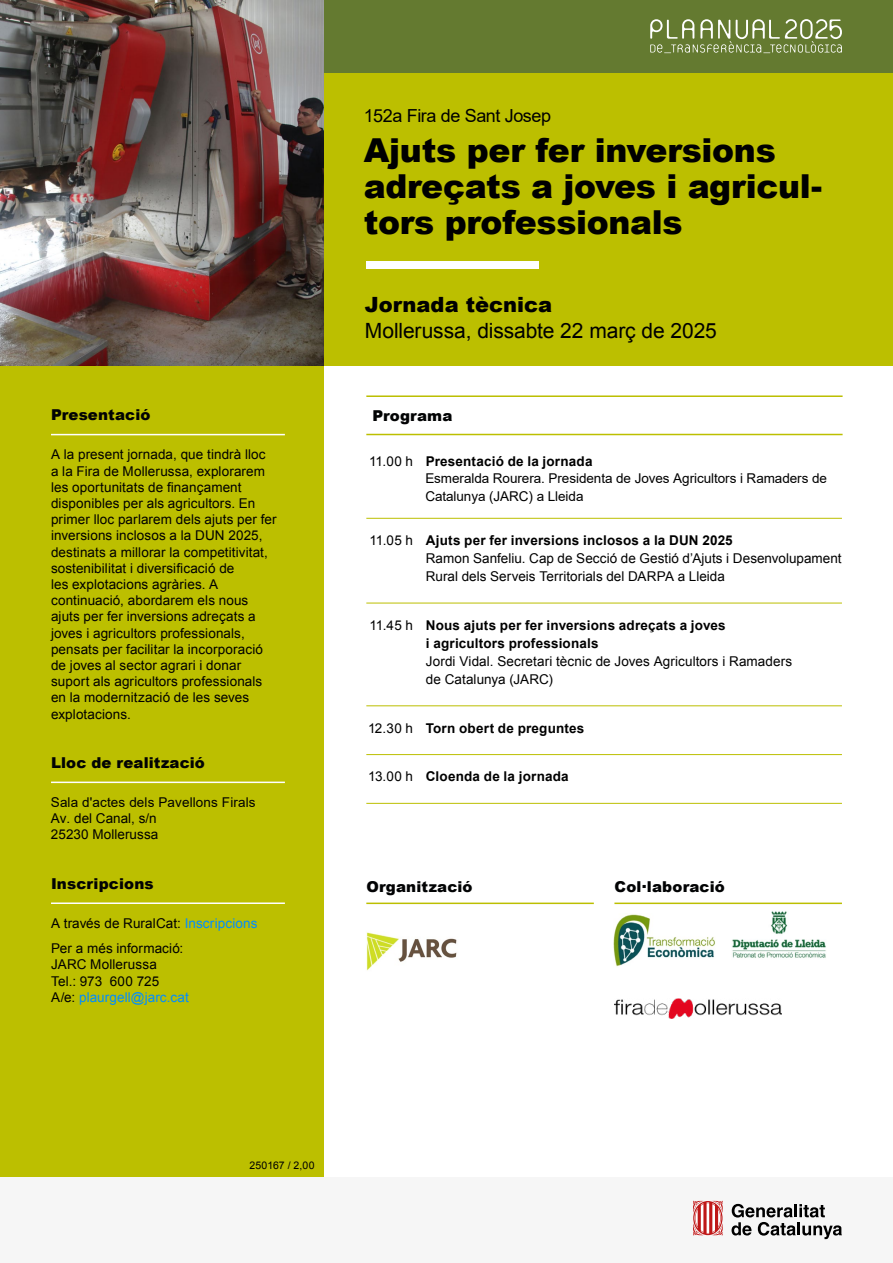
<style>
.page{position:relative;width:893px;height:1263px;background:#fff}
.page>*{position:absolute;margin:0;border:0;box-sizing:border-box;transform-origin:0 0}
.t1{font:900 33px/36px "Arial";letter-spacing:-.01em;color:#000}
.t2{font:21px "Arial";letter-spacing:-.005em;color:#000}
.t3{font:900 21px "Arial";letter-spacing:.005em;color:#000}
.t4{font:18px "Arial";letter-spacing:-.025em;color:#000}
.t5{font:900 15px "Arial";letter-spacing:.01em;color:#020304}
.t6{font:13.5px/16.2px "Arial";letter-spacing:.005em;color:#000}
.t7{font:700 13.5px/18px "Arial";letter-spacing:.015em;color:#000}
.t8{font:10.5px "Arial";letter-spacing:.01em;color:#000}
.s1{color:#008dff}
.s2{font-weight:400}
</style>
<div class="page">
<div style="left:323px;top:0;width:570px;height:366px;background:#bcbf00"></div>
<div style="left:323px;top:0;width:570px;height:72px;background:#647a30"></div>
<svg style="left:650px;top:19px;width:192px;height:34px"></svg>
<div style="left:0;top:366px;width:323px;height:811px;background:#bcbf00"></div>
<div style="left:0;top:1177px;width:892px;height:86px;background:#f6f6f6"></div>
<svg style="left:693px;top:1200px;width:30px;height:35px"></svg>
<svg style="left:731px;top:1204px;width:111px;height:35px"></svg>
<div style="left:366px;top:261px;width:173px;height:7px;background:#fff"></div>
<img style="left:0;top:0;width:323px;height:366px">
<hr style="left:366px;top:395px;width:477px;height:2px;background:#bcbf00">
<hr style="left:366px;top:434px;width:477px;height:1px;background:#bcbf00">
<hr style="left:366px;top:518px;width:476px;height:1px;background:#bcbf00">
<hr style="left:366px;top:603px;width:476px;height:1px;background:#bcbf00">
<hr style="left:366px;top:705px;width:476px;height:1px;background:#bcbf00">
<hr style="left:366px;top:754px;width:476px;height:1px;background:#bcbf00">
<hr style="left:366px;top:803px;width:476px;height:1px;background:#bcbf00">
<hr style="left:614px;top:902px;width:228px;height:2px;background:#bcbf00">
<hr style="left:366px;top:902px;width:228px;height:2px;background:#bcbf00">
<hr style="left:51px;top:434px;width:234px;height:1px;background:#fff">
<hr style="left:51px;top:781px;width:234px;height:2px;background:#fff">
<hr style="left:51px;top:902px;width:234px;height:2px;background:#fff">
<img style="left:732px;top:911px;width:94px;height:47px">
<img style="left:613px;top:914px;width:102px;height:53px">
<img style="left:366px;top:932px;width:91px;height:39px">
<img style="left:614px;top:998px;width:167px;height:20px">
<p class="t5" style="left:51px;top:404px;width:101px">Presentació</p>
<p class="t6" style="left:51px;top:447px;width:227px">A la present jornada, que tindrà lloc<br>a la Fira de Mollerussa, explorarem les oportunitats de finançament disponibles per als agricultors. En primer lloc parlarem dels ajuts per fer inversions inclosos a la DUN 2025, destinats a millorar la competitivitat, sostenibilitat i diversificació de<br>les explotacions agràries. A continuació, abordarem els nous ajuts per fer inversions adreçats a joves i agricultors professionals, pensats per facilitar la incorporació de joves al sector agrari i donar suport als agricultors professionals en la modernització de les seves explotacions.</p>
<p class="t5" style="left:51px;top:752px;width:155px">Lloc de realització</p>
<p class="t6" style="left:51px;top:794px;width:206px">Sala d'actes dels Pavellons Firals<br>Av. del Canal, s/n<br>25230 Mollerussa</p>
<p class="t5" style="left:51px;top:873px;width:104px">Inscripcions</p>
<p class="t6" style="left:51px;top:911px;width:208px;line-height:25.2px">A través de RuralCat: <span class="s1">Inscripcions<br></span>Per a més informació:</p>
<p class="t6" style="left:51px;top:957px;width:139px">JARC Mollerussa<br>Tel.: 973 600 725<br>A/e: <span class="s1">plaurgell@jarc.cat</span></p>
<h1 class="t4" style="left:364px;top:103px;width:189px">152a Fira de Sant Josep</h1>
<h1 class="t1" style="left:364px;top:131px;width:460px">Ajuts per fer inversions adreçats a joves i agricul&shy;tors professionals</h1>
<h2 class="t3" style="left:365px;top:289px;width:189px">Jornada tècnica</h2>
<h3 class="t2" style="left:365px;top:316px;width:353px">Mollerussa, dissabte 22 març de 2025</h3>
<h4 class="t5" style="left:372px;top:404px;width:82px">Programa</h4>
<p class="t7" style="left:369px;top:453px;width:225px"><span class="s2">11.00 h</span> Presentació de la jornada</p>
<p class="t6" style="left:425px;top:469px;width:403px;line-height:18px">Esmeralda Rourera. Presidenta de Joves Agricultors i Ramaders de<br>Catalunya (JARC) a Lleida</p>
<p class="t7" style="left:369px;top:532px;width:365px"><span class="s2">11.05 h</span> Ajuts per fer inversions inclosos a la DUN 2025</p>
<p class="t6" style="left:426px;top:549px;width:417px;line-height:18px">Ramon Sanfeliu. Cap de Secció de Gestió d’Ajuts i Desenvolupament<br>Rural dels Serveis Territorials del DARPA a Lleida</p>
<p class="t7" style="left:426px;top:616px;width:301px;text-indent:-57px"><span class="s2">11.45 h</span> Nous ajuts per fer inversions adreçats a joves i agricultors professionals</p>
<p class="t6" style="left:426px;top:652px;width:368px;line-height:18px">Jordi Vidal. Secretari tècnic de Joves Agricultors i Ramaders de Catalunya (JARC)</p>
<p class="t7" style="left:368px;top:719px;width:218px"><span class="s2">12.30 h</span> Torn obert de preguntes</p>
<p class="t7" style="left:368px;top:768px;width:202px"><span class="s2">13.00 h</span> Cloenda de la jornada</p>
<p class="t5" style="left:366px;top:875px;width:108px">Organització</p>
<p class="t5" style="left:614px;top:875px;width:112px">Col·laboració</p>
<p class="t8" style="left:249px;top:1158px;width:67px">250167 / 2,00</p>
</div>
